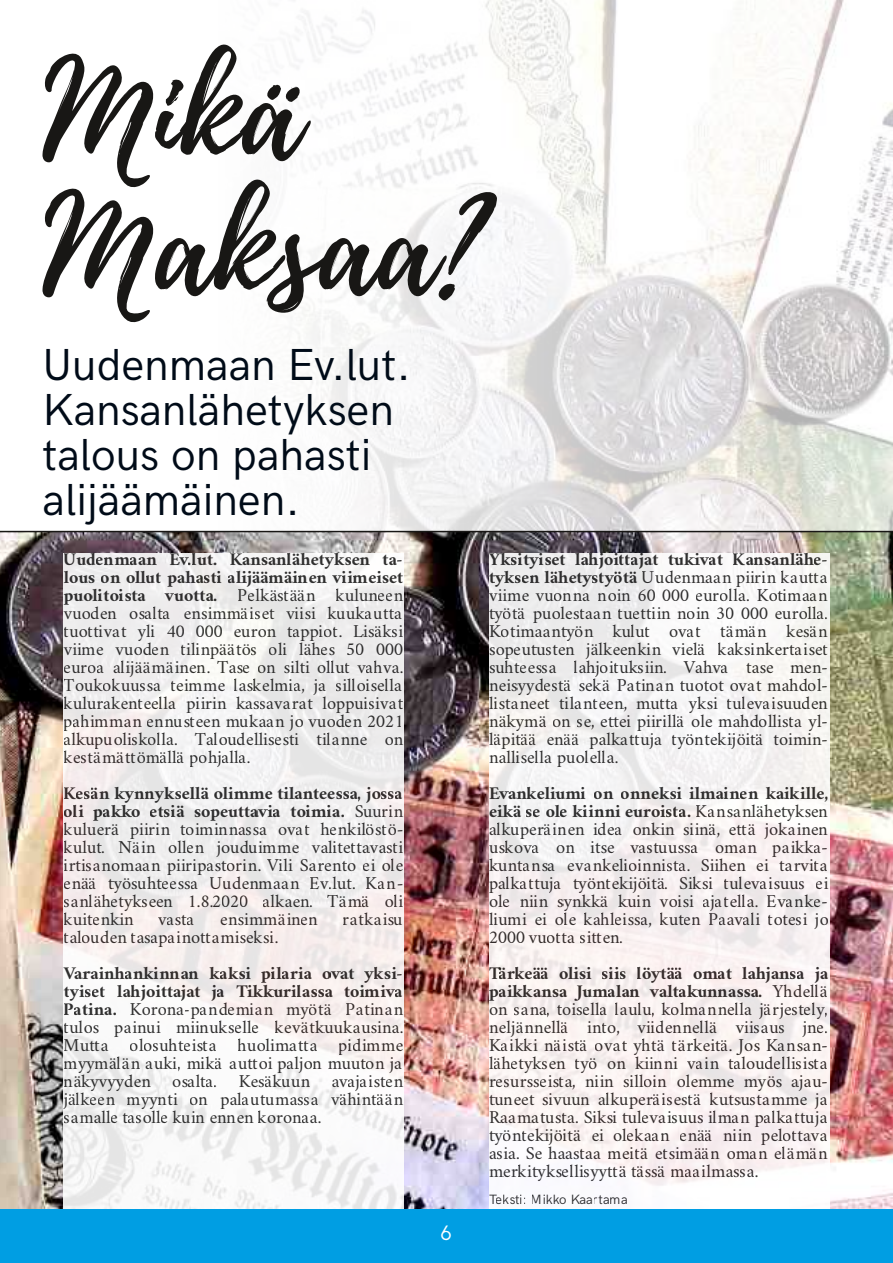
<style>
.page{position:relative;width:893px;height:1263px;background:#fff}
.page>*{position:absolute;margin:0;border:0;box-sizing:border-box;transform-origin:0 0}
.t1{font:135px/135px "Playlist Script";color:#181715}
.t2{font:45px/45px "HK Grotesk";color:#000b18}
.t3{font:21px "HK Grotesk";color:#fff}
.t4{font:18px/18px "Crimson";color:rgb(24 23 21/.9);text-align:justify}
.t5{font:13.5px "HK Grotesk";color:rgb(24 23 21/.9)}
.s1{font-weight:700}
</style>
<div class="page">
<img style="left:0;top:532px;width:893px;height:677px">
<svg style="left:0;top:0;width:893px;height:532px"></svg>
<div style="left:64px;top:553px;width:340px;height:680px;background:#fff;opacity:.9"></div>
<div style="left:489px;top:553px;width:340px;height:680px;background:#fff;opacity:.9"></div>
<div style="left:0;top:1209px;width:893px;height:54px;background:#009ee3"></div>
<h1 class="t1" style="left:43px;top:50px;width:442px">Mikä<br>Maksaa?</h1>
<h2 class="t2" style="left:43px;top:344px;width:370px">Uudenmaan Ev.lut.<br>Kansanlähetyksen talous on pahasti alijäämäinen.</h2>
<p class="t4" style="left:64px;top:552px;width:341px"><span class="s1">Uudenmaan Ev.lut. Kansanlähetyksen ta&shy;lous on ollut pahasti alijäämäinen viimeiset puolitoista vuotta.</span> Pelkästään kuluneen vuoden osalta ensimmäiset viisi kuukautta tuottivat yli 40 000 euron tappiot. Lisäksi viime vuoden tilinpäätös oli lähes 50 000 euroa alijäämäinen. Tase on silti ollut vahva.<br>Toukokuussa teimme laskelmia, ja silloisella kulurakenteella piirin kassavarat loppuisivat pahimman ennusteen mukaan jo vuoden 2021 alkupuoliskolla. Taloudellisesti tilanne on kestämättömällä pohjalla.</p>
<p class="t4" style="left:64px;top:786px;width:341px"><span class="s1">Kesän kynnyksellä olimme tilanteessa, jossa oli pakko etsiä sopeuttavia toimia.</span> Suurin kuluerä piirin toiminnassa ovat henkilöstö&shy;kulut. Näin ollen jouduimme valitettavasti irtisanomaan piiripastorin. Vili Sarento ei ole enää työsuhteessa Uudenmaan Ev.lut. Kan&shy;sanlähetykseen 1.8.2020 alkaen. Tämä oli kuitenkin</p>
<p class="t4" style="left:489px;top:552px;width:341px"><span class="s1">Yksityiset lahjoittajat tukivat Kansanlähe&shy;tyksen lähetystyötä</span> Uudenmaan piirin kautta viime vuonna noin 60 000 eurolla. Kotimaan työtä puolestaan tuettiin noin 30 000 eurolla.<br>Kotimaantyön kulut ovat tämän kesän sopeutusten jälkeenkin vielä kaksinkertaiset suhteessa lahjoituksiin. Vahva tase men&shy;neisyydestä sekä Patinan tuotot ovat mahdol&shy;listaneet tilanteen, mutta yksi tulevaisuuden näkymä on se, ettei piirillä ole mahdollista yl&shy;läpitää enää palkattuja työntekijöitä toimin&shy;nallisella puolella.</p>
<p class="t4" style="left:489px;top:786px;width:341px"><span class="s1">Evankeliumi on onneksi ilmainen kaikille, eikä se ole kiinni euroista.</span> Kansanlähetyksen alkuperäinen idea onkin siinä, että jokainen uskova on itse vastuussa oman paikka&shy;kuntansa evankelioinnista. Siihen ei tarvita palkattuja työntekijöitä. Siksi tulevaisuus ei ole niin synkkä kuin voisi ajatella. Evanke&shy;liumi ei ole kahleissa, kuten Paavali totesi jo 2000 vuotta sitten.</p>
<p class="t4" style="left:489px;top:966px;width:341px"><span class="s1">Tärkeää olisi siis löytää omat lahjansa ja paikkansa Jumalan valtakunnassa.</span> Yhdellä on sana, toisella laulu, kolmannella järjestely, neljännellä into, viidennellä viisaus jne.<br>Kaikki näistä ovat yhtä tärkeitä. Jos Kansan&shy;lähetyksen työ on kiinni vain taloudellisista resursseista, niin silloin olemme myös ajau&shy;tuneet sivuun alkuperäisestä kutsustamme ja Raamatusta. Siksi tulevaisuus ilman palkattuja työntekijöitä ei olekaan enää niin pelottava asia. Se haastaa meitä etsimään oman elämän merkityksellisyyttä tässä maailmassa.</p>
<p class="t5" style="left:489px;top:1192px;width:140px">Teksti: Mikko Kaartama</p>
<p class="t4" style="left:158px;top:912px;width:38px">vasta</p>
<p class="t4" style="left:220px;top:912px;width:100px">ensimmäinen</p>
<p class="t4" style="left:343px;top:912px;width:62px">ratkaisu</p>
<p class="t4" style="left:64px;top:930px;width:216px">talouden tasapainottamiseksi.</p>
<p class="t4" style="left:64px;top:966px;width:341px"><span class="s1">Varainhankinnan kaksi pilaria ovat yksi&shy;tyiset lahjoittajat ja Tikkurilassa toimiva Patina.</span> Korona-pandemian myötä Patinan tulos painui miinukselle kevätkuukausina.<br>Mutta olosuhteista huolimatta pidimme myymälän auki, mikä auttoi paljon muuton ja näkyvyyden osalta. Kesäkuun avajaisten jälkeen myynti on palautumassa vähintään samalle tasolle kuin ennen koronaa.</p>
<p class="t3" style="left:440px;top:1221px;width:13px">5</p>
<p class="t3" style="left:440px;top:1221px;width:13px">6</p>
</div>
